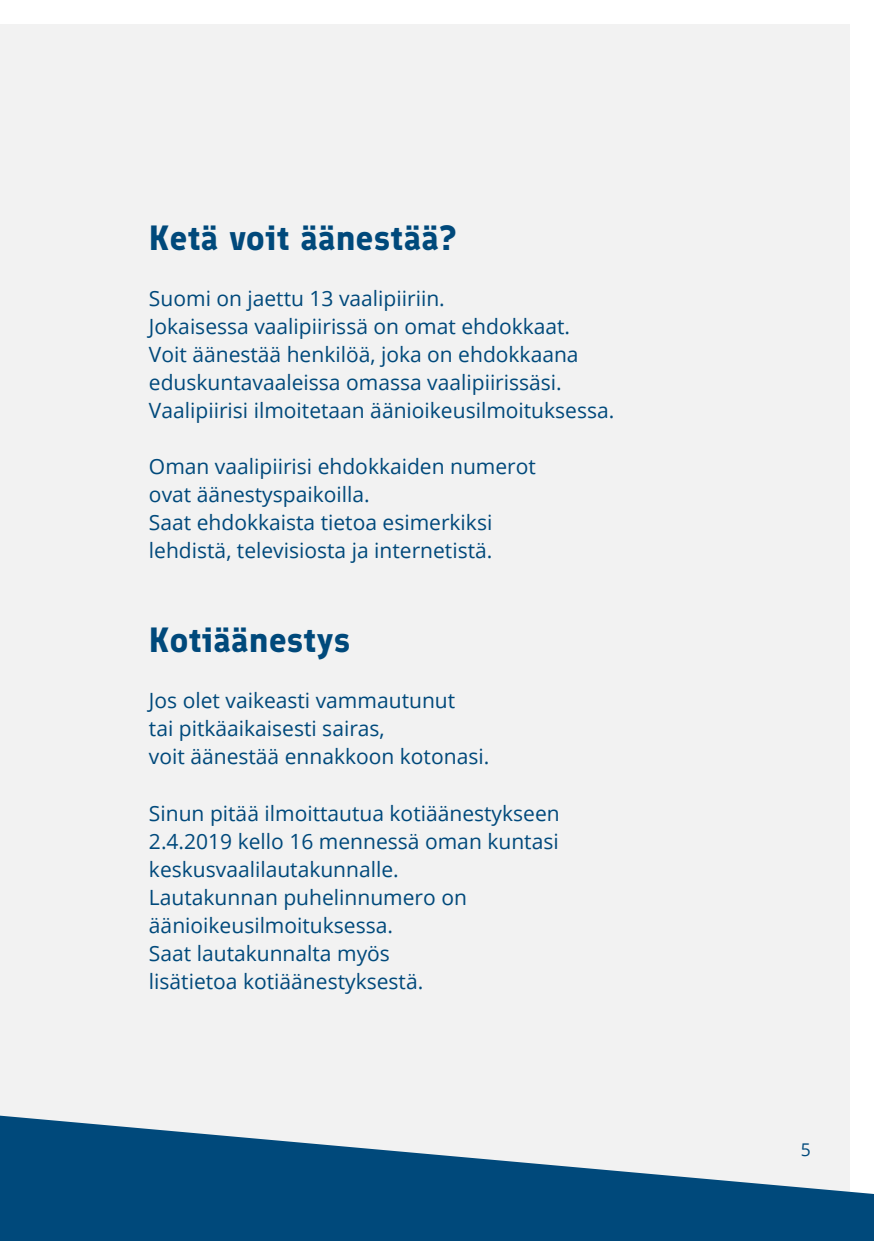
<style>
.page{position:relative;width:874px;height:1241px;background:#fff}
.page>*{position:absolute;margin:0;border:0;box-sizing:border-box;transform-origin:0 0}
.H4_väliotsikko{font:700 35px "Finlandica";color:#00497b}
.H5_leipäteksti{font:21px/28px "Open Sans";color:#00497b}
.artifact_sivunumero{font:17.5px "Open Sans";color:#00497b}
</style>
<div class="page">
<div style="left:0;top:25px;width:848px;height:1190px;background:#f2f2f2"></div>
<svg style="left:0;top:1115px;width:873px;height:125px;fill:#00497b"></svg>
<p class="H4_väliotsikko" style="left:149px;top:215px;width:309px">Ketä voit äänestää?</p>
<p class="H5_leipäteksti" style="left:149px;top:283px;width:297px">Suomi on jaettu 13 vaalipiiriin.</p>
<p class="H5_leipäteksti" style="left:149px;top:311px;width:422px">Jokaisessa vaalipiirissä on omat ehdokkaat.</p>
<p class="H5_leipäteksti" style="left:149px;top:339px;width:466px">Voit äänestää henkilöä, joka on ehdokkaana eduskuntavaaleissa omassa vaalipiirissäsi.<br>Vaalipiirisi ilmoitetaan äänioikeusilmoituksessa.</p>
<p class="H5_leipäteksti" style="left:149px;top:451px;width:388px">Oman vaalipiirisi ehdokkaiden numerot</p>
<p class="H5_leipäteksti" style="left:149px;top:479px;width:222px">ovat äänestyspaikoilla.</p>
<p class="H5_leipäteksti" style="left:149px;top:507px;width:345px">Saat ehdokkaista tietoa esimerkiksi</p>
<p class="H5_leipäteksti" style="left:149px;top:535px;width:345px">lehdistä, televisiosta ja internetistä.</p>
<p class="H4_väliotsikko" style="left:149px;top:618px;width:203px">Kotiäänestys</p>
<p class="H5_leipäteksti" style="left:149px;top:686px;width:307px">Jos olet vaikeasti vammautunut</p>
<p class="H5_leipäteksti" style="left:149px;top:714px;width:237px">tai pitkäaikaisesti sairas,</p>
<p class="H5_leipäteksti" style="left:149px;top:742px;width:341px">voit äänestää ennakkoon kotonasi.</p>
<p class="H5_leipäteksti" style="left:149px;top:798px;width:412px">Sinun pitää ilmoittautua kotiäänestykseen</p>
<p class="H5_leipäteksti" style="left:149px;top:826px;width:411px">2.4.2019 kello 16 mennessä oman kuntasi</p>
<p class="H5_leipäteksti" style="left:149px;top:854px;width:251px">keskusvaalilautakunnalle.</p>
<p class="H5_leipäteksti" style="left:149px;top:882px;width:319px">Lautakunnan puhelinnumero on</p>
<p class="H5_leipäteksti" style="left:149px;top:910px;width:245px">äänioikeusilmoituksessa.</p>
<p class="H5_leipäteksti" style="left:149px;top:938px;width:242px">Saat lautakunnalta myös</p>
<p class="H5_leipäteksti" style="left:149px;top:966px;width:276px">lisätietoa kotiäänestyksestä.</p>
<p class="artifact_sivunumero" style="left:800px;top:1137px;width:12px">5</p>
</div>
